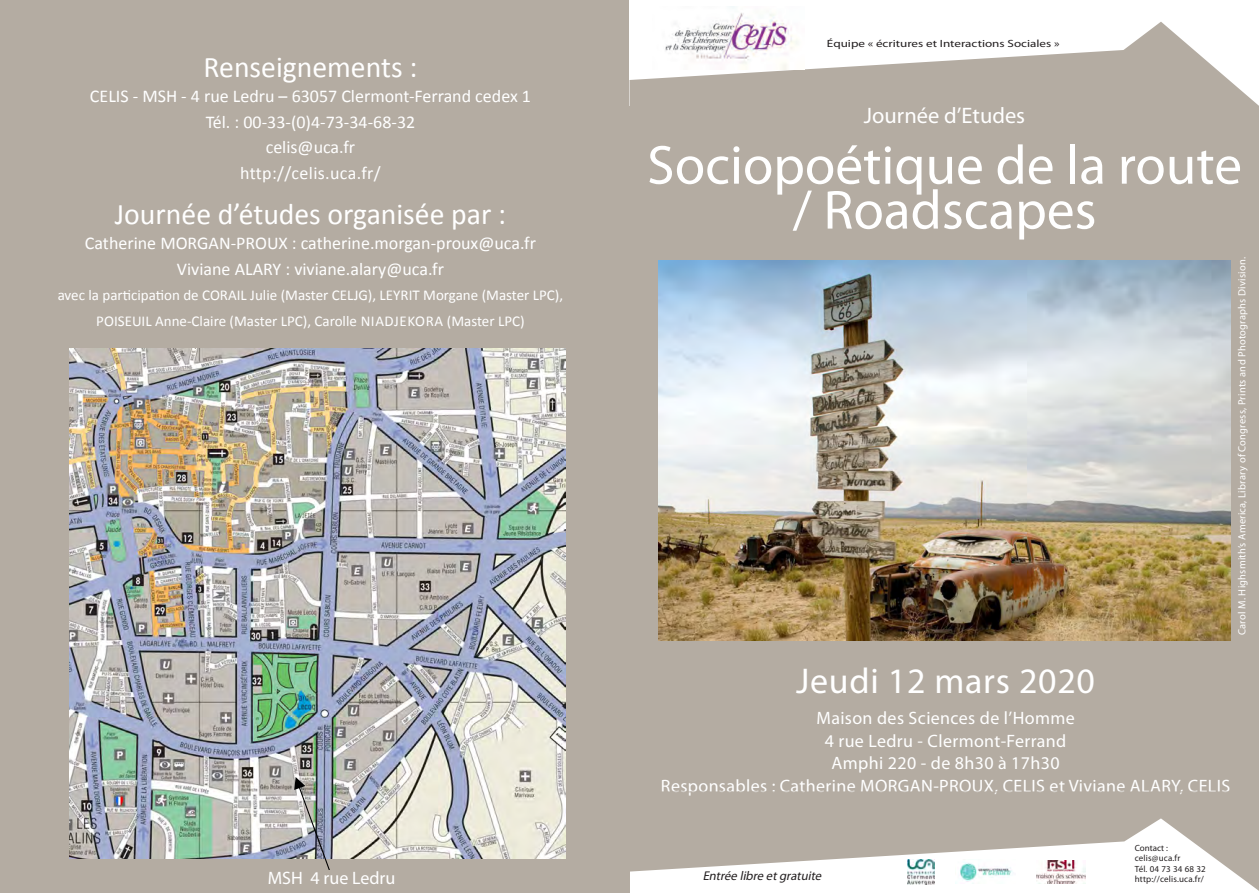
<style>
.page{position:relative;width:1259px;height:893px;background:#fff}
.page>*{position:absolute;margin:0;border:0;box-sizing:border-box;transform-origin:0 0}
.t1{font:55.35px/44.8px "Myriad Pro";color:#fff;text-align:center}
.t2{font:35.85px "Myriad Pro";letter-spacing:.02em;color:#fff}
.t3{font:30px "Calibri";color:#fff}
.t4{font:22.5px "Myriad Pro";color:#fff}
.t5{font:18px "Calibri";color:#fff}
.t6{font:18px/22.5px "Myriad Pro";letter-spacing:.02em;color:#fff;text-align:center}
.t7{font:18px "Calibri";letter-spacing:.02em;color:#fff}
.t8{font:18px "Myriad Pro";color:#fff}
.t9{font:15px "Calibri";color:#fff}
.t10{font:italic 12.75px "Myriad Pro";color:#231f20}
.t11{font:10.5px "Myriad Pro";letter-spacing:.02em;color:#fff}
.t12{font:10.5px "Myriad Pro";color:#231f20;scale:1.25 1}
.t13{font:9px/10.5px "Myriad Pro";letter-spacing:.02em;color:#231f20}
</style>
<div class="page">
<div style="left:0;top:0;width:629px;height:893px;background:#b4aca2"></div>
<img style="left:69px;top:349px;width:496px;height:509px">
<img style="left:294px;top:777px;width:57px;height:93px">
<svg style="left:629px;top:135px;width:630px;height:756px;background:#bcb5ac"></svg>
<div style="left:629px;top:665px;width:630px;height:127px;background:#b4aca2"></div>
<img style="left:908px;top:859px;width:26px;height:26px">
<img style="left:1036px;top:860px;width:49px;height:24px">
<svg style="left:629px;top:22px;width:630px;height:84px;fill:#b4aca2"></svg>
<img style="left:652px;top:7px;width:153px;height:62px">
<div style="left:629px;top:106px;width:630px;height:29px;background:#b4aca2"></div>
<img style="left:955px;top:860px;width:60px;height:24px">
<img style="left:658px;top:261px;width:572px;height:380px">
<p class="t3" style="left:204px;top:48px;width:215px">Renseignements :</p>
<p class="t5" style="left:90px;top:85px;width:442px">CELIS - MSH - 4 rue Ledru – 63057 Clermont-Ferrand cedex 1</p>
<p class="t5" style="left:206px;top:110px;width:211px">Tél. : 00-33-(0)4-73-34-68-32</p>
<p class="t5" style="left:266px;top:136px;width:91px">celis@uca.fr</p>
<p class="t7" style="left:240px;top:161px;width:142px">http://celis.uca.fr/</p>
<p class="t3" style="left:115px;top:195px;width:393px">Journée d’études organisée par :</p>
<p class="t5" style="left:85px;top:232px;width:452px">Catherine MORGAN-PROUX : catherine.morgan-proux@uca.fr</p>
<p class="t5" style="left:177px;top:257px;width:268px">Viviane ALARY : viviane.alary@uca.fr</p>
<p class="t9" style="left:58px;top:286px;width:507px">avec la participation de CORAIL Julie (Master CELJG), LEYRIT Morgane (Master LPC),</p>
<p class="t9" style="left:96px;top:311px;width:430px">POISEUIL Anne-Claire (Master LPC), Carolle NIADJEKORA (Master LPC)</p>
<p class="t8" style="left:268px;top:867px;width:129px">MSH 4 rue Ledru</p>
<p class="t12" style="left:827px;top:37px;width:188px">Équipe « écritures et Interactions Sociales »</p>
<p class="t4" style="left:864px;top:102px;width:163px">Journée d’Etudes</p>
<p class="t1" style="left:647px;top:142px;width:596px">Sociopoétique de la route / Roadscapes</p>
<p class="t11" style="left:1235px;top:635px;width:380px;rotate:-90deg">Carol M. Highsmith’s America, Library of Congress, Prints and Photographs Division.</p>
<p class="t2" style="left:796px;top:659px;width:300px">Jeudi 12 mars 2020</p>
<p class="t6" style="left:661px;top:707px;width:571px">Maison des Sciences de l’Homme<br>4 rue Ledru - Clermont-Ferrand<br>Amphi 220 - de 8h30 à 17h30<br>Responsables : Catherine MORGAN-PROUX, CELIS et Viviane ALARY, CELIS</p>
<p class="t10" style="left:702px;top:868px;width:123px">Entrée libre etgratuite</p>
<p class="t13" style="left:1134px;top:842px;width:73px">Contact : celis@uca.fr<br>Tél. 04 73 34 68 32 http://celis.uca.fr/</p>
</div>
